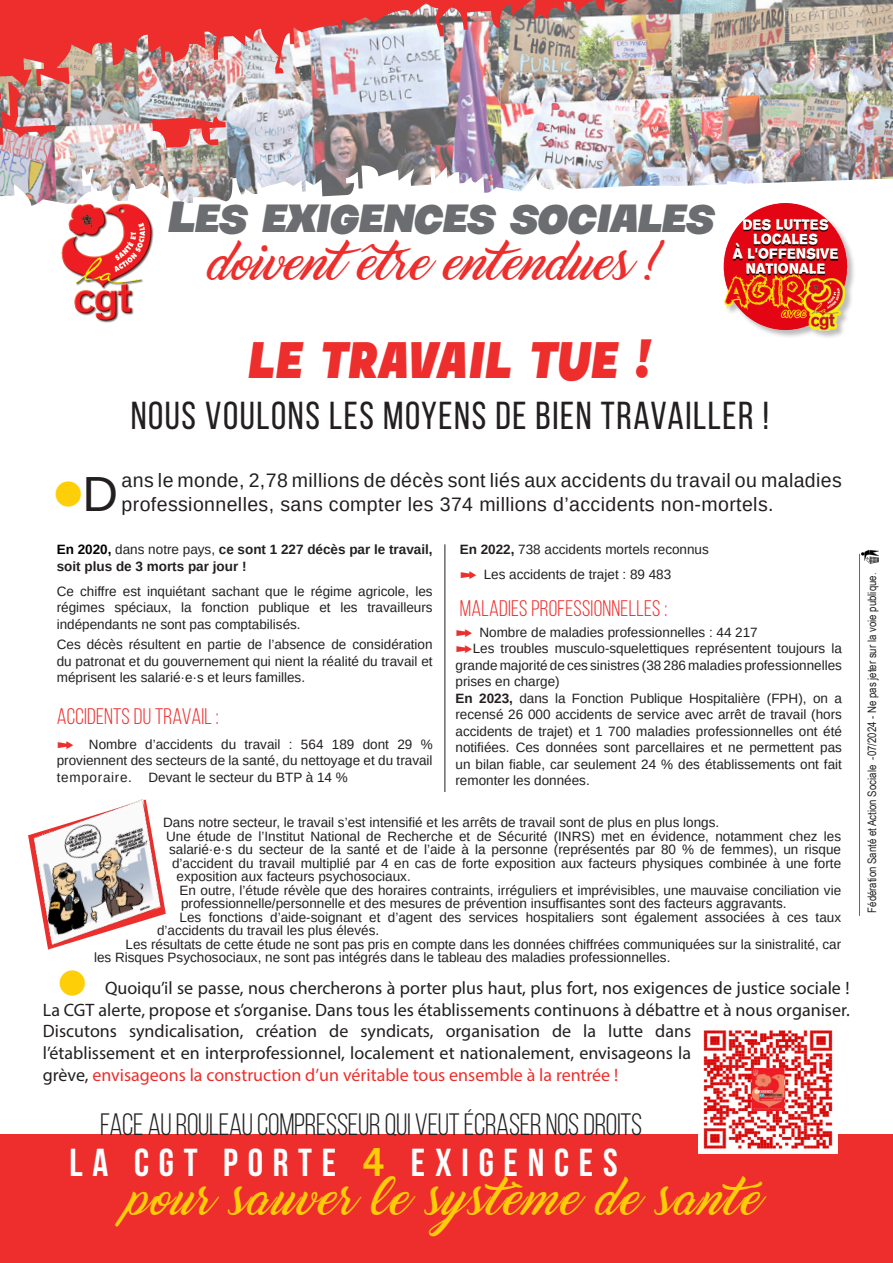
<style>
.page{position:relative;width:893px;height:1263px;background:#fff}
.page>*{position:absolute;margin:0;border:0;box-sizing:border-box;transform-origin:0 0}
.txt_courant{font:49.35px "Arimo";color:#231f20}
.txt_courant-2{font:43.5px "Wingdings";color:#fece08}
.txt_courant-3{font:40.5px "Marguerite";letter-spacing:.01em;color:#ee2e2c}
.txt_courant-4{font:39px "Bebas Neue";letter-spacing:.04em;color:#231f20}
.txt_courant-5{font:39px "Marguerite";letter-spacing:.05em;color:#fecd08}
.txt_courant-6{font:700 39px "Bebas Neue";letter-spacing:.25em;color:#fff}
.txt_courant-7{font:38.7px "Danbury Caps PERSONALUSE";letter-spacing:.07em;color:#ee2e2c;scale:.81 1}
.txt_courant-8{font:33px "Danbury Small PERSONALUSE";color:#6c6d70}
.txt_courant-9{font:30.9px "Bebas Neue";letter-spacing:-.01em;color:#231f20}
.txt_courant-10{font:22.5px "Bebas Neue";letter-spacing:.01em;color:#ee2e2c}
.txt_courant-11{font:19.5px "Arimo";letter-spacing:.02em;color:#231f20}
.txt_courant-12{font:18px/21.6px "Myriad Pro";color:#231f20}
.txt_courant-13{font:13.5px/16.5px "Arimo";color:#231f20;text-align:justify}
.txt_courant-14{font:700 13.5px/16.5px "Arimo";color:#231f20}
.t1{font:11.7px "Arial Narrow";color:#231f20}
.s1{color:#000}
.s2{font-weight:400}
.s3{font-family:"Follow The Arrow";color:#ee2e2c}
.s4{font-weight:700}
.s5{color:#ee2e2c}
.s6{font-family:"Lucida Sans Typewriter";color:#fecd08}
</style>
<div class="page">
<img style="left:61px;top:206px;width:93px;height:117px">
<div style="left:723px;top:204px;width:133px;height:135px;background:#231f20;opacity:.3"></div>
<img style="left:723px;top:206px;width:126px;height:125px">
<img style="left:0;top:0;width:893px;height:206px">
<img style="left:28px;top:799px;width:138px;height:151px">
<img style="left:862px;top:550px;width:16px;height:14px">
<hr style="left:859px;top:554px;width:1px;height:362px;background:#ee2e2c">
<hr style="left:444px;top:544px;width:1px;height:248px;background:#231f20">
<div style="left:0;top:1134px;width:893px;height:129px;background:#ee2e2c"></div>
<img style="left:698px;top:1030px;width:139px;height:124px">
<p class="txt_courant-8" style="left:169px;top:201px;width:547px">Les exigences sociales</p>
<p class="txt_courant-3" style="left:207px;top:242px;width:462px">doiventêtre entendues !</p>
<p class="txt_courant-7" style="left:250px;top:342px;width:496px">LE TRAVAIL TUE !</p>
<p class="txt_courant-4" style="left:131px;top:395px;width:640px">NOUS VOULONS LES MOYENS DE BIEN TRAVAILLER !</p>
<p class="txt_courant" style="left:82px;top:462px;width:37px">D</p>
<p class="txt_courant-11" style="left:122px;top:468px;width:722px">ans le monde, 2,78 millions de décès sont liés aux accidents du travail ou maladies</p>
<p class="txt_courant-2" style="left:52px;top:471px;width:34px">●</p>
<p class="txt_courant-11" style="left:122px;top:492px;width:653px">professionnelles, sans compter les 374 millions d’accidents non-mortels.</p>
<p class="txt_courant-14" style="left:57px;top:541px;width:377px"><span class="s1">En 2020,</span> <span class="s2">dans notre pays,</span> ce sont 1 227 décès par le travail, soit plus de 3 morts par jour !</p>
<p class="txt_courant-13" style="left:57px;top:583px;width:377px">Ce chiffre est inquiétant sachant que le régime agricole, les régimes spéciaux, la fonction publique et les travailleurs indépendants ne sont pas comptabilisés.</p>
<p class="txt_courant-13" style="left:57px;top:637px;width:377px">Ces décès résultent en partie de l’absence de considération du patronat et du gouvernement qui nient la réalité du travail et méprisent les salarié·e·s et leurs familles.</p>
<p class="txt_courant-10" style="left:57px;top:704px;width:163px">ACCIDENTS DU TRAVAIL :</p>
<p class="txt_courant-13" style="left:57px;top:736px;width:377px"><span class="s3">K</span> Nombre d’accidents du travail : 564 189 dont 29 % proviennent des secteurs de la santé, du nettoyage et du travail temporaire. Devant le secteur du BTP à 14 %</p>
<p class="txt_courant-13" style="left:460px;top:541px;width:251px"><span class="s4">En 2022,</span> 738 accidents mortels reconnus</p>
<p class="txt_courant-13" style="left:460px;top:566px;width:213px"><span class="s3">K</span> Les accidents de trajet : 89 483</p>
<p class="txt_courant-10" style="left:460px;top:596px;width:209px">MALADIES PROFESSIONNELLES :</p>
<p class="txt_courant-13" style="left:455px;top:624px;width:304px"><span class="s3">K</span> Nombre de maladies professionnelles : 44 217</p>
<p class="txt_courant-13" style="left:455px;top:641px;width:388px"><span class="s3">K</span>Les troubles musculo-squelettiques représentent toujours la grande majorité de ces sinistres (38 286 maladies professionnelles prises en charge)</p>
<p class="txt_courant-13" style="left:455px;top:690px;width:388px"><span class="s4">En 2023,</span> dans la Fonction Publique Hospitalière (FPH), on a recensé 26 000 accidents de service avec arrêt de travail (hors accidents de trajet) et 1 700 maladies professionnelles ont été notifiées. Ces données sont parcellaires et ne permettent pas un bilan fiable, car seulement 24 % des établissements ont fait remonter les données.</p>
<p class="txt_courant-13" style="left:163px;top:814px;width:558px">Dans notre secteur, le travail s’est intensifié et les arrêts de travail sont de plus en plus longs.</p>
<p class="txt_courant-13" style="left:166px;top:828px;width:676px">Une étude de l’Institut National de Recherche et de Sécurité (INRS) met en évidence, notamment chez les</p>
<p class="txt_courant-13" style="left:169px;top:841px;width:673px">salarié·e·s du secteur de la santé et de l’aide à la personne (représentés par 80 % de femmes), un risque</p>
<p class="txt_courant-13" style="left:172px;top:855px;width:670px">d’accident du travail multiplié par 4 en cas de forte exposition aux facteurs physiques combinée à une forte</p>
<p class="txt_courant-13" style="left:177px;top:868px;width:236px">exposition aux facteurs psychosociaux.</p>
<p class="txt_courant-13" style="left:180px;top:883px;width:663px;line-height:13.5px">En outre, l’étude révèle que des horaires contraints, irréguliers et imprévisibles, une mauvaise conciliation vie professionnelle/personnelle et des mesures de prévention insuffisantes sont des facteurs aggravants.</p>
<p class="txt_courant-13" style="left:157px;top:910px;width:685px;line-height:13.5px;text-indent:22px">Les fonctions d’aide-soignant et d’agent des services hospitaliers sont également associées à ces taux d’accidents du travail les plus élevés.</p>
<p class="txt_courant-13" style="left:94px;top:937px;width:749px;line-height:13.5px;text-indent:32px">Les résultats de cette étude ne sont pas pris en compte dans les données chiffrées communiquées sur la sinistralité, car les Risques Psychosociaux, ne sont pas intégrés dans le tableau des maladies professionnelles.</p>
<p class="txt_courant-2" style="left:56px;top:960px;width:34px">●</p>
<p class="txt_courant-12" style="left:43px;top:977px;width:808px;text-indent:62px">Quoiqu’il se passe, nous chercherons à porter plus haut, plus fort, nos exigences de justice sociale !<br>La CGT alerte, propose et s’organise. Dans tous les établissements continuons à débattre et à nous organiser.<br>Discutons syndicalisation, création de syndicats, organisation de la lutte dans<br>l’établissement et en interprofessionnel, localement et nationalement, envisageons la<br>grève, <span class="s5">envisageons la construction d’un véritable tous ensemble à la rentrée !</span></p>
<p class="txt_courant-9" style="left:100px;top:1107px;width:544px">FACE AU ROULEAU COMPRESSEUR QUI VEUT ÉCRASER NOS DROITS</p>
<p class="txt_courant-6" style="left:70px;top:1141px;width:549px">LA CGT PORTE <span class="s6">4</span> EXIGENCES</p>
<p class="txt_courant-5" style="left:126px;top:1179px;width:635px">pour sauver le système de santé</p>
<p class="t1" style="left:863px;top:913px;width:342px;rotate:-90deg">Fédération Santé et Action Sociale -07/2024 - Ne pas jeter sur la voie publique<span class="s5">.</span></p>
</div>
